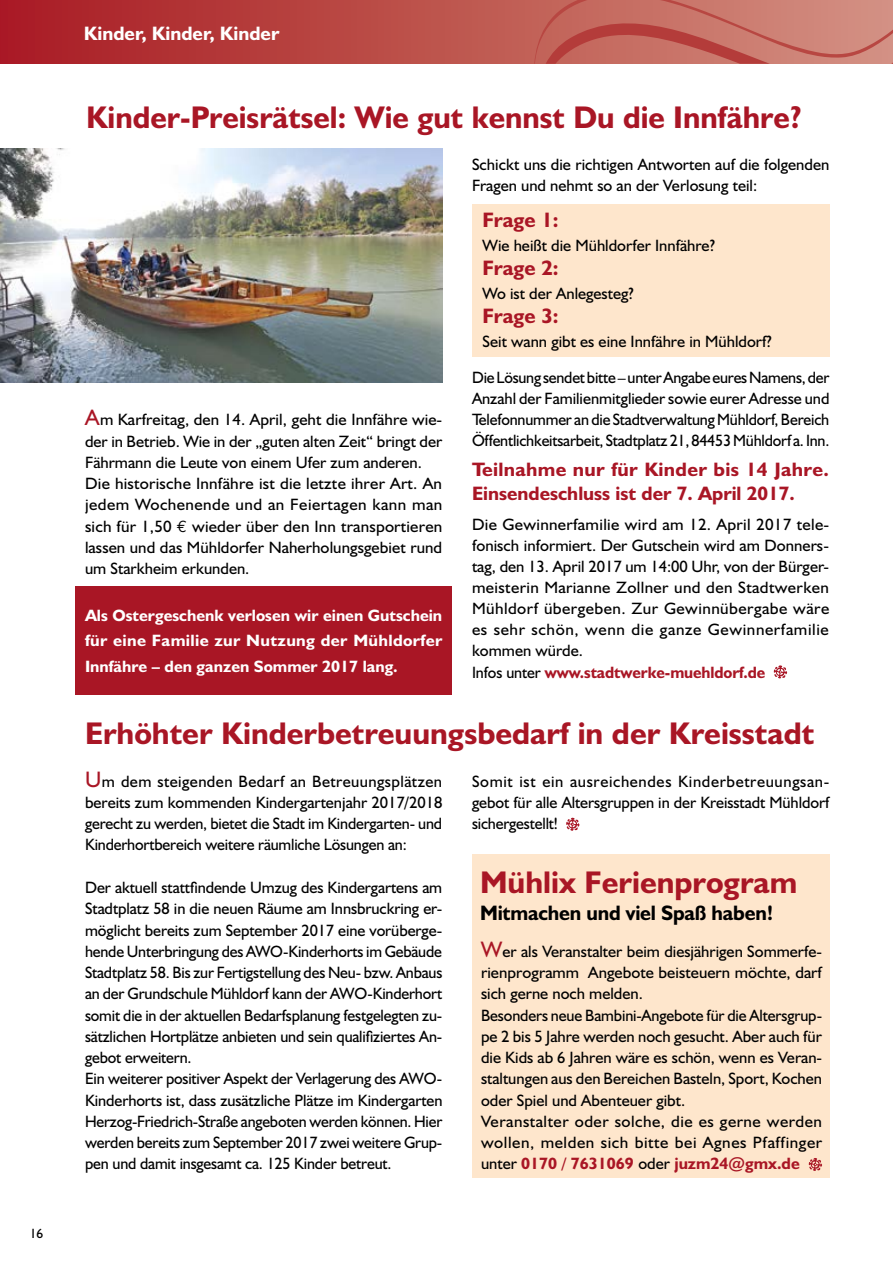
<style>
.page{position:relative;width:893px;height:1263px;background:#fff}
.page>*{position:absolute;margin:0;border:0;box-sizing:border-box;transform-origin:0 0}
.t1{font:700 31.5px "Humanist 521 BT";color:#a91625}
.t2{font:700 21px "Humanist 521 BT";letter-spacing:-.01em;color:#000}
.t3{font:700 21px "Humanist 521 BT";color:#a91625}
.t4{font:700 19.5px/24px "Humanist 521 BT";color:#a91625}
.t5{font:700 19.5px "Humanist 521 BT";color:#fff}
.t6{font:16.5px/21.3px "Humanist 521 BT";letter-spacing:-.005em;color:#000}
.t7{font:700 16.5px/25.5px "Humanist 521 BT";color:#fff;text-align:justify}
.t8{font:700 16.5px "Humanist 521 BT";letter-spacing:-.005em;color:#a91625}
.t9{font:13.5px "Humanist 521 BT";color:#000}
.s1{font-size:22.5px;color:#a91625}
.s2{font-family:"Euro Mono"}
.s3{font-weight:400;color:#000}
.s4{font-weight:700;color:#a91625}
</style>
<div class="page">
<svg style="left:0;top:0;width:534px;height:64px;background:#b53d3c"></svg>
<svg style="left:534px;top:0;width:359px;height:64px;background:#c77167"></svg>
<div style="left:75px;top:586px;width:377px;height:109px;background:#a91625"></div>
<div style="left:472px;top:204px;width:357px;height:153px;background:#fee6cc"></div>
<div style="left:472px;top:855px;width:357px;height:323px;background:#fee6cc"></div>
<img style="left:0;top:149px;width:442px;height:234px">
<svg style="left:809px;top:1158px;width:13px;height:13px"></svg>
<svg style="left:774px;top:665px;width:13px;height:13px"></svg>
<svg style="left:566px;top:818px;width:14px;height:13px"></svg>
<p class="t9" style="left:30px;top:1225px;width:15px">16</p>
<p class="t5" style="left:84px;top:22px;width:197px">Kinder, Kinder, Kinder</p>
<h1 class="t1" style="left:86px;top:97px;width:717px">Kinder-Preisrätsel: Wie gut kennst Du die Innfähre?</h1>
<p class="t6" style="left:85px;top:409px;width:359px"><span class="s1">A</span>m Karfreitag, den 14. April, geht die Innfähre wie&shy;der in Betrieb. Wie in der „guten alten Zeit“ bringt der Fährmann die Leute von einem Ufer zum anderen.<br>Die historische Innfähre ist die letzte ihrer Art. An jedem Wochenende und an Feiertagen kann man sich für 1,50 <span class="s2">E</span> wieder über den Inn transportieren lassen und das Mühldorfer Naherholungsgebiet rund um Starkheim erkunden.</p>
<p class="t7" style="left:85px;top:602px;width:359px">Als Ostergeschenk verlosen wir einen Gutschein für eine Familie zur Nutzung der Mühldorfer Innfähre – den ganzen Sommer 2017 lang.</p>
<p class="t6" style="left:472px;top:153px;width:359px">Schickt uns die richtigen Antworten auf die folgenden<br>Fragen und nehmt so an der Verlosung teil:</p>
<p class="t3" style="left:483px;top:207px;width:77px">Frage 1:</p>
<p class="t6" style="left:483px;top:234px;width:234px">Wie heißt die Mühldorfer Innfähre?</p>
<p class="t3" style="left:483px;top:255px;width:77px">Frage 2:</p>
<p class="t6" style="left:483px;top:282px;width:153px">Wo ist der Anlegesteg?</p>
<p class="t3" style="left:483px;top:303px;width:77px">Frage 3:</p>
<p class="t6" style="left:472px;top:323px;width:359px;line-height:36px;text-indent:11px">Seit wann gibt es eine Innfähre in Mühldorf?<br>Die Lösung sendet bitte – unter Angabe eures Namens, der</p>
<p class="t6" style="left:472px;top:387px;width:359px;text-align:justify">Anzahl der Familienmitglieder sowie eurer Adresse und Telefonnummer an die Stadtverwaltung Mühldorf, Bereich Öffentlichkeitsarbeit, Stadtplatz 21, 84453 Mühldorf a. Inn.</p>
<p class="t4" style="left:472px;top:457px;width:358px">Teilnahme nur für Kinder bis 14 Jahre.<br>Einsendeschluss ist der 7. April 2017.</p>
<p class="t6" style="left:472px;top:513px;width:359px;text-align:justify">Die Gewinnerfamilie wird am 12. April 2017 tele&shy;fonisch informiert. Der Gutschein wird am Donners&shy;tag, den 13. April 2017 um 14:00 Uhr, von der Bürger&shy;meisterin Marianne Zollner und den Stadtwerken Mühldorf übergeben. Zur Gewinnübergabe wäre es sehr schön, wenn die ganze Gewinnerfamilie kommen würde.</p>
<p class="t8" style="left:472px;top:662px;width:295px"><span class="s3">Infos unter</span> www.stadtwerke-muehldorf.de</p>
<h1 class="t1" style="left:85px;top:714px;width:731px">Erhöhter Kinderbetreuungsbedarf in der Kreisstadt</h1>
<p class="t6" style="left:85px;top:770px;width:359px;text-align:justify"><span class="s1">U</span>m dem steigenden Bedarf an Betreuungsplätzen bereits zum kommenden Kindergartenjahr 2017/2018 gerecht zu werden, bietet die Stadt im Kindergarten- und Kinderhortbereich weitere räumliche Lösungen an:</p>
<p class="t6" style="left:85px;top:876px;width:359px">Der aktuell stattfindende Umzug des Kindergartens am Stadtplatz 58 in die neuen Räume am Innsbruckring er&shy;möglicht bereits zum September 2017 eine vorüberge&shy;hende Unterbringung des AWO-Kinderhorts im Gebäude Stadtplatz 58. Bis zur Fertigstellung des Neu- bzw. Anbaus an der Grundschule Mühldorf kann der AWO-Kinderhort somit die in der aktuellen Bedarfsplanung festgelegten zu&shy;sätzlichen Hortplätze anbieten und sein qualifiziertes An&shy;gebot erweitern.<br>Ein weiterer positiver Aspekt der Verlagerung des AWO-Kinderhorts ist, dass zusätzliche Plätze im Kindergarten Herzog-Friedrich-Straße angeboten werden können. Hier werden bereits zum September 2017 zwei weitere Grup&shy;pen und damit insgesamt ca. 125 Kinder betreut.</p>
<p class="t6" style="left:472px;top:770px;width:359px;text-align:justify">Somit ist ein ausreichendes Kinderbetreuungsan&shy;gebot für alle Altersgruppen in der Kreisstadt Mühldorf sichergestellt!</p>
<h1 class="t1" style="left:480px;top:863px;width:319px">Mühlix Ferienprogram</h1>
<p class="t2" style="left:480px;top:900px;width:295px">Mitmachen und viel Spaß haben!</p>
<p class="t6" style="left:481px;top:940px;width:343px"><span class="s1">W</span>er als Veranstalter beim diesjährigen Sommerfe&shy;rienprogramm Angebote beisteuern möchte, darf sich gerne noch melden.<br>Besonders neue Bambini-Angebote für die Altersgrup&shy;pe 2 bis 5 Jahre werden noch gesucht. Aber auch für die Kids ab 6 Jahren wäre es schön, wenn es Veran&shy;staltungen aus den Bereichen Basteln, Sport, Kochen oder Spiel und Abenteuer gibt.<br>Veranstalter oder solche, die es gerne werden wollen, melden sich bitte bei Agnes Pfaffinger unter <span class="s4">0170 / 7631069</span> oder <span class="s4">juzm24@gmx.de</span></p>
</div>
